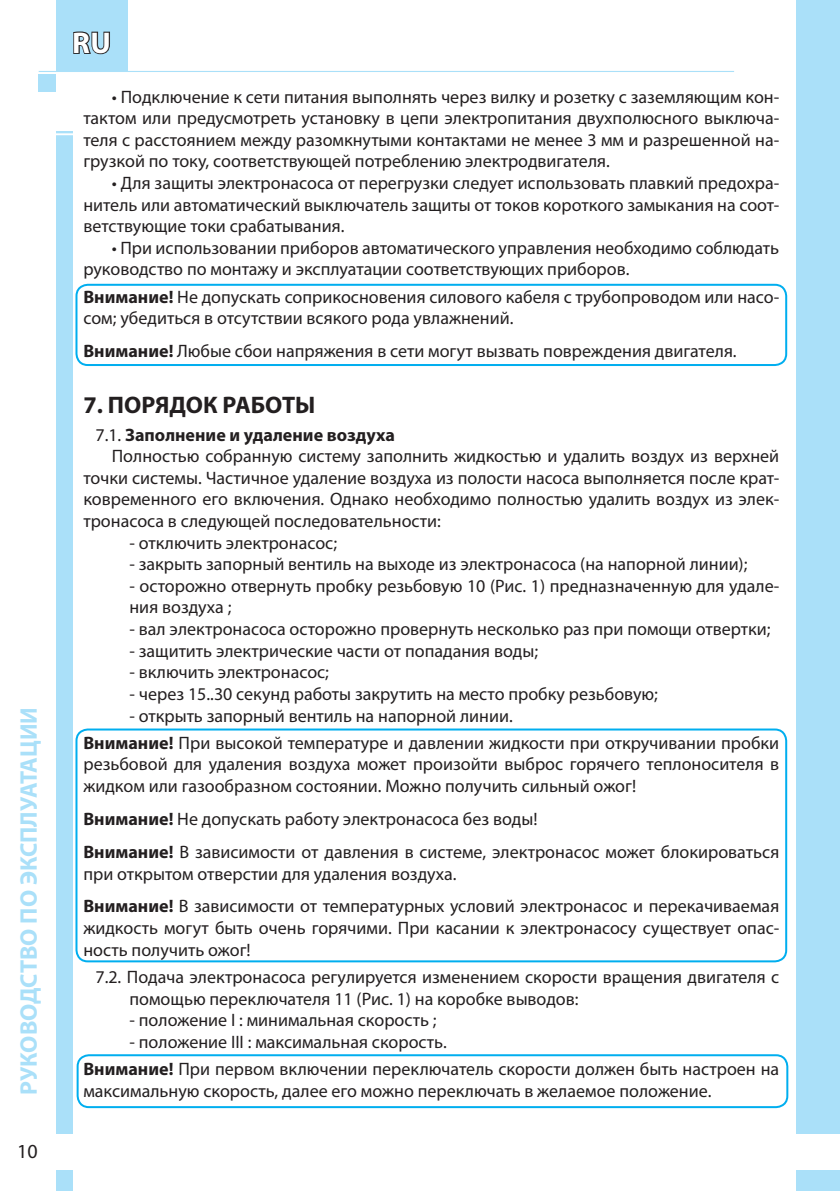
<style>
.page{position:relative;width:840px;height:1191px;background:#fff}
.page>*{position:absolute;margin:0;border:0;box-sizing:border-box;transform-origin:0 0}
.t1{font:700 30px "Myriad Pro";color:#fff}
.t2{font:700 24px "Myriad Pro";letter-spacing:-.005em;color:#aae0f9}
.Заголовок{font:700 24px "Myriad Pro";color:#231f20}
.t3{font:20px "Myriad Pro";color:#231f20}
.внимание{font:18px/21.6px "Myriad Pro";color:#231f20}
.Text{font:18px/21.6px "Myriad Pro";color:#231f20;text-align:justify}
.Список_цифр{font:18px/21.6px "Myriad Pro";color:#231f20}
.Список_цифр-2{font:700 18px "Myriad Pro";color:#231f20}
.s1{font-weight:700}
.s2{font-weight:400}
</style>
<div class="page">
<div style="left:56px;top:0;width:71px;height:71px;background:#aae0f9"></div>
<div style="left:795px;top:0;width:44px;height:1191px;background:#aae0f9"></div>
<div style="left:56px;top:0;width:16px;height:1191px;background:#aae0f9"></div>
<div style="left:0;top:1134px;width:839px;height:35px;background:#fff"></div>
<div style="left:0;top:72px;width:91px;height:59px;background:#fff"></div>
<hr style="left:0;top:133px;width:91px;height:2px;background:#fff">
<hr style="left:39px;top:71px;width:694px;height:1px;background:#aae0f9">
<div style="left:39px;top:74px;width:17px;height:17px;background:#aae0f9"></div>
<svg style="left:73px;top:31px;width:37px;height:24px"></svg>
<div style="left:77px;top:1054px;width:710px;height:54px;border:2px solid #00aeef;border-radius:11px"></div>
<div style="left:75px;top:728px;width:711px;height:234px;border:2px solid #00aeef;border-radius:11px"></div>
<div style="left:75px;top:284px;width:711px;height:82px;border:2px solid #00aeef;border-radius:11px"></div>
<h2 class="t2" style="left:13px;top:1094px;width:389px;rotate:-90deg">РУКОВОДСТВО ПО ЭКСПЛУАТАЦИИ</h2>
<p class="t3" style="left:17px;top:1138px;width:22px">10</p>
<h1 class="t1" style="left:72px;top:23px;width:40px">RU</h1>
<p class="Text" style="left:83px;top:85px;width:697px;text-indent:28px">• Подключение к сети питания выполнять через вилку и розетку с заземляющим кон&shy;тактом или предусмотреть установку в цепи электропитания двухполюсного выключа&shy;теля с расстоянием между разомкнутыми контактами не менее 3 мм и разрешенной на&shy;грузкой по току, соответствующей потреблению электродвигателя.</p>
<p class="Text" style="left:83px;top:172px;width:697px;text-indent:28px">• Для защиты электронасоса от перегрузки следует использовать плавкий предохра&shy;нитель или автоматический выключатель защиты от токов короткого замыкания на соот&shy;ветствующие токи срабатывания.</p>
<p class="Text" style="left:83px;top:237px;width:697px;text-indent:28px">• При использовании приборов автоматического управления необходимо соблюдать руководство по монтажу и эксплуатации соответствующих приборов.</p>
<p class="внимание" style="left:83px;top:285px;width:697px"><span class="s1">Внимание!</span> Не допускать соприкосновения силового кабеля с трубопроводом или насо&shy;сом; убедиться в отсутствии всякого рода увлажнений.</p>
<p class="внимание" style="left:83px;top:340px;width:654px"><span class="s1">Внимание!</span> Любые сбои напряжения в сети могут вызвать повреждения двигателя.</p>
<p class="Заголовок" style="left:83px;top:389px;width:234px">7. ПОРЯДОК РАБОТЫ</p>
<p class="Список_цифр-2" style="left:95px;top:423px;width:301px"><span class="s2">7.1.</span> Заполнение и удаление воздуха</p>
<p class="Text" style="left:83px;top:445px;width:697px;text-indent:28px">Полностью собранную систему заполнить жидкостью и удалить воздух из верхней точки системы. Частичное удаление воздуха из полости насоса выполняется после крат&shy;ковременного его включения. Однако необходимо полностью удалить воздух из элек&shy;тронасоса в следующей последовательности:</p>
<p class="Список_цифр" style="left:129px;top:531px;width:209px">- отключить электронасос;</p>
<p class="Список_цифр" style="left:129px;top:553px;width:619px">- закрыть запорный вентиль на выходе из электронасоса (на напорной линии);</p>
<p class="Список_цифр" style="left:129px;top:575px;width:651px">- осторожно отвернуть пробку резьбовую 10 (Рис. 1) предназначенную для удале&shy;ния воздуха ;</p>
<p class="Список_цифр" style="left:129px;top:618px;width:642px">- вал электронасоса осторожно провернуть несколько раз при помощи отвертки;</p>
<p class="Список_цифр" style="left:129px;top:639px;width:410px">- защитить электрические части от попадания воды;</p>
<p class="Список_цифр" style="left:129px;top:661px;width:201px">- включить электронасос;</p>
<p class="Список_цифр" style="left:129px;top:683px;width:529px">- через 15..30 секунд работы закрутить на место пробку резьбовую;</p>
<p class="Список_цифр" style="left:129px;top:704px;width:384px">- открыть запорный вентиль на напорной линии.</p>
<p class="внимание" style="left:83px;top:731px;width:697px;text-align:justify"><span class="s1">Внимание!</span> При высокой температуре и давлении жидкости при откручивании пробки резьбовой для удаления воздуха может произойти выброс горячего теплоносителя в жидком или газообразном состоянии. Можно получить сильный ожог!</p>
<p class="внимание" style="left:83px;top:808px;width:455px"><span class="s1">Внимание!</span> Не допускать работу электронасоса без воды!</p>
<p class="внимание" style="left:83px;top:840px;width:697px"><span class="s1">Внимание!</span> В зависимости от давления в системе, электронасос может блокироваться при открытом отверстии для удаления воздуха.</p>
<p class="внимание" style="left:83px;top:895px;width:697px;text-align:justify"><span class="s1">Внимание!</span> В зависимости от температурных условий электронасос и перекачиваемая жидкость могут быть очень горячими. При касании к электронасосу существует опас&shy;ность получить ожог!</p>
<p class="Список_цифр" style="left:129px;top:965px;width:651px;text-indent:-34px">7.2. Подача электронасоса регулируется изменением скорости вращения двигателя с помощью переключателя 11 (Рис. 1) на коробке выводов:</p>
<p class="Список_цифр" style="left:129px;top:1009px;width:308px">- положение I : минимальная скорость ;</p>
<p class="Список_цифр" style="left:129px;top:1030px;width:319px">- положение III : максимальная скорость.</p>
<p class="внимание" style="left:83px;top:1058px;width:697px"><span class="s1">Внимание!</span> При первом включении переключатель скорости должен быть настроен на максимальную скорость, далее его можно переключать в желаемое положение.</p>
</div>
